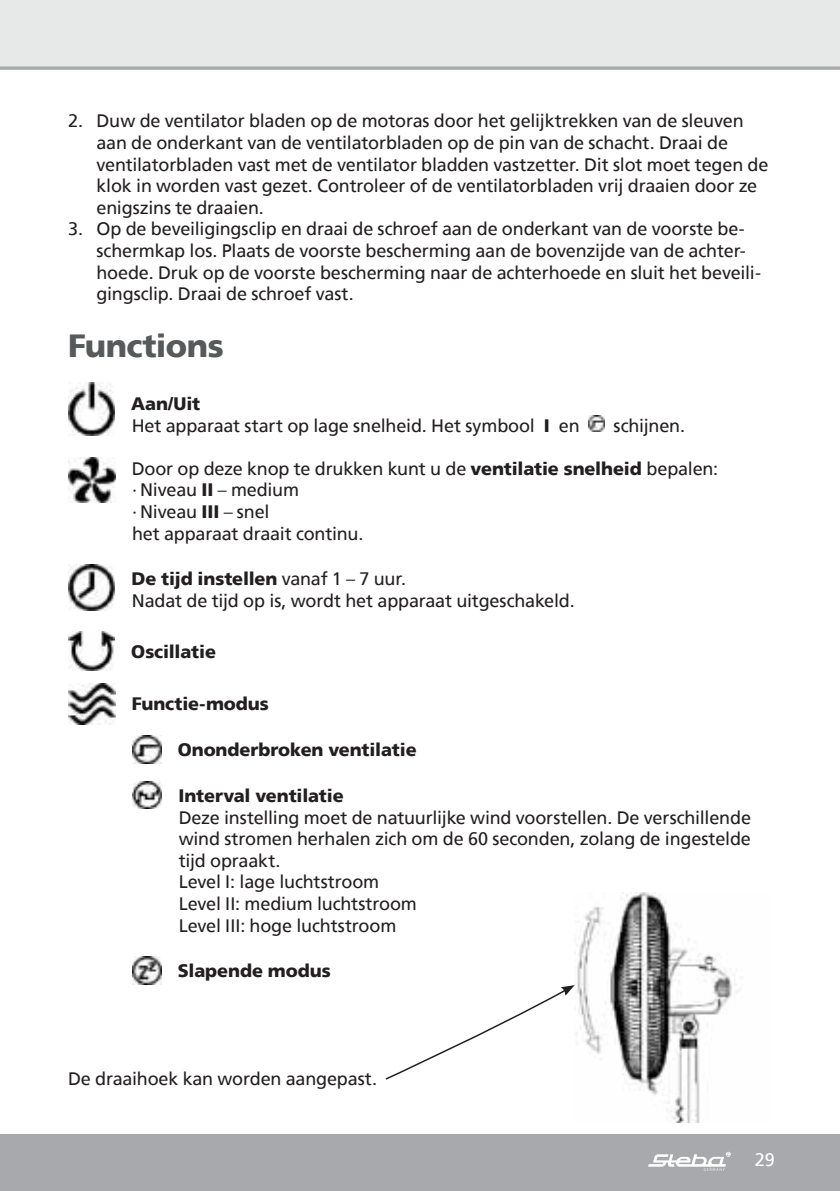
<style>
.page{position:relative;width:840px;height:1191px;background:#fff}
.page>*{position:absolute;margin:0;border:0;box-sizing:border-box;transform-origin:0 0}
.t1{font:900 32px "Frutiger";letter-spacing:-.02em;color:#58595b}
.t2{font:18px/21.6px "Frutiger";letter-spacing:-.01em;color:#231f20}
.t3{font:900 18px "Frutiger";letter-spacing:-.005em;color:#231f20}
.t4{font:18px "Frutiger";color:#fff}
.s1{font-weight:900}
</style>
<div class="page">
<div style="left:0;top:0;width:839px;height:68px;background:#e7e8e8"></div>
<div style="left:0;top:1134px;width:839px;height:57px;background:#a7a9ac"></div>
<svg style="left:648px;top:1151px;width:82px;height:19px"></svg>
<svg style="left:0;top:66px;width:839px;height:4px;background:#b2b4b7"></svg>
<img style="left:68px;top:382px;width:47px;height:53px">
<img style="left:588px;top:416px;width:16px;height:15px">
<img style="left:68px;top:457px;width:47px;height:46px">
<img style="left:68px;top:565px;width:47px;height:46px">
<img style="left:68px;top:632px;width:46px;height:39px">
<img style="left:68px;top:683px;width:47px;height:41px">
<img style="left:133px;top:735px;width:28px;height:28px">
<img style="left:133px;top:781px;width:29px;height:27px">
<img style="left:133px;top:956px;width:28px;height:28px">
<img style="left:574px;top:892px;width:163px;height:231px">
<svg style="left:385px;top:985px;width:189px;height:95px"></svg>
<p class="t2" style="left:96px;top:110px;width:673px;text-indent:-28px">2. Duw de ventilator bladen op de motoras door het gelijktrekken van de sleuven aan de onderkant van de ventilatorbladen op de pin van de schacht. Draai de ventilatorbladen vast met de ventilator bladden vastzetter. Dit slot moet tegen de klok in worden vast gezet. Controleer of de ventilatorbladen vrij draaien door ze enigszins te draaien.</p>
<p class="t2" style="left:96px;top:218px;width:665px;text-indent:-28px">3. Op de beveiligingsclip en draai de schroef aan de onderkant van de voorste be&shy;schermkap los. Plaats de voorste bescherming aan de bovenzijde van de achter&shy;hoede. Druk op de voorste bescherming naar de achterhoede en sluit het beveili&shy;gingsclip. Draai de schroef vast.</p>
<h1 class="t1" style="left:68px;top:326px;width:157px">Functions</h1>
<p class="t2" style="left:131px;top:393px;width:449px"><span class="s1">Aan/Uit<br></span>Het apparaat start op lage snelheid. Het symbool <span class="s1">I</span> en</p>
<p class="t2" style="left:613px;top:414px;width:73px">schijnen.</p>
<p class="t2" style="left:132px;top:457px;width:587px">Door op deze knop te drukken kunt u de <span class="s1">ventilatie snelheid</span> bepalen: ∙ Niveau <span class="s1">II</span> – medium<br>∙ Niveau <span class="s1">III</span> – snel<br>het apparaat draait continu.</p>
<p class="t2" style="left:131px;top:568px;width:444px"><span class="s1">De tijd instellen</span> vanaf 1 – 7 uur.<br>Nadat de tijd op is, wordt het apparaat uitgeschakeld.</p>
<p class="t3" style="left:131px;top:640px;width:86px">Oscillatie</p>
<p class="t3" style="left:132px;top:693px;width:139px">Functie-modus</p>
<p class="t3" style="left:178px;top:738px;width:240px">Ononderbroken ventilatie</p>
<p class="t3" style="left:178px;top:785px;width:167px">Interval ventilatie</p>
<p class="t2" style="left:179px;top:806px;width:573px">Deze instelling moet de natuurlijke wind voorstellen. De verschillende wind stromen herhalen zich om de 60 seconden, zolang de ingestelde tijd opraakt.<br>Level I: lage luchtstroom<br>Level II: medium luchtstroom<br>Level III: hoge luchtstroom</p>
<p class="t3" style="left:178px;top:960px;width:154px">Slapende modus</p>
<p class="t2" style="left:68px;top:1068px;width:310px">De draaihoek kan worden aangepast.</p>
<p class="t4" style="left:754px;top:1149px;width:22px">29</p>
</div>
